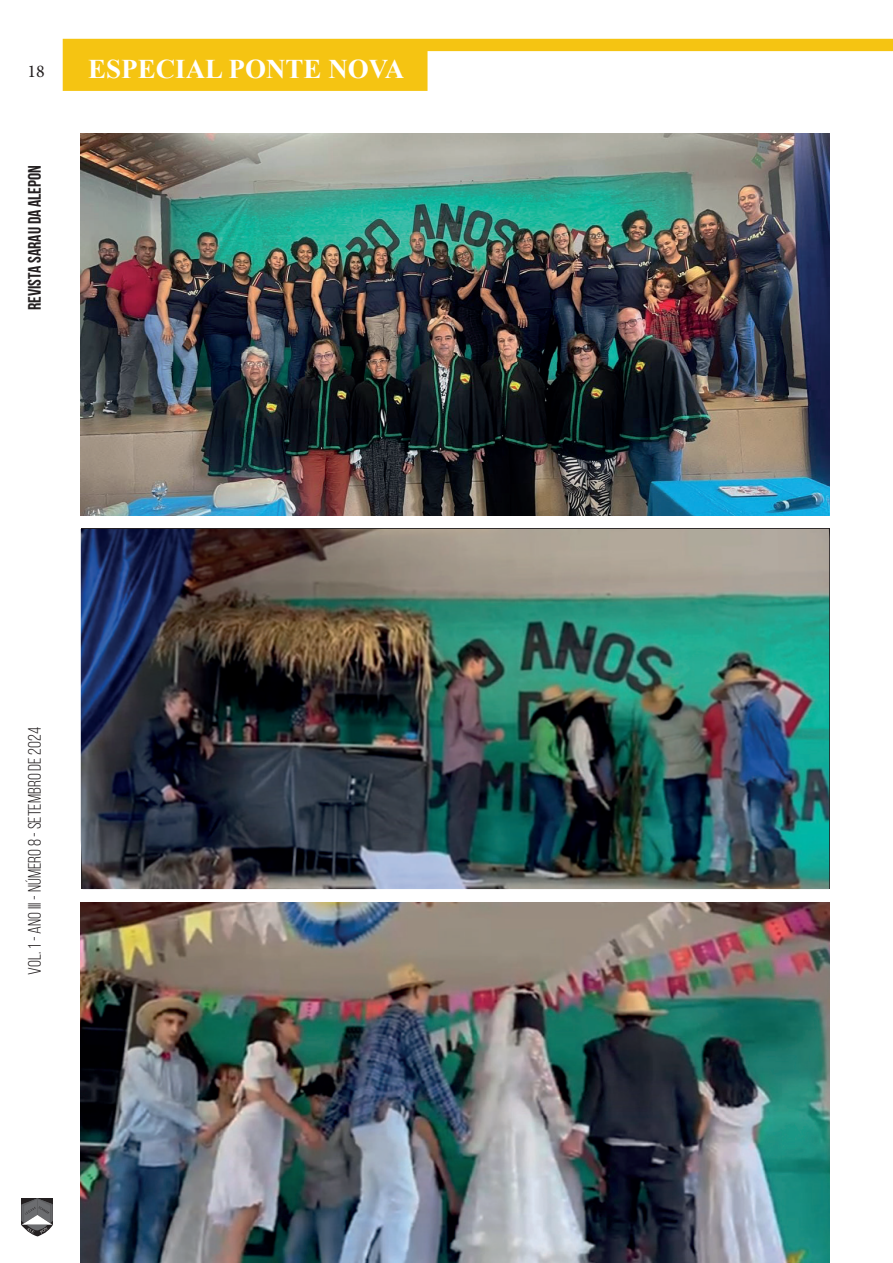
<style>
.page{position:relative;width:893px;height:1263px;background:#fff}
.page>*{position:absolute;margin:0;border:0;box-sizing:border-box;transform-origin:0 0}
.t1{font:700 27px "Times New Roman";color:#fff}
.t2{font:18px "Bebas Neue";color:#231f20}
.t3{font:700 18px "Bebas Neue";color:#231f20}
.t4{font:18px "Minion Pro";color:#231f20}
</style>
<div class="page">
<svg style="left:21px;top:1198px;width:32px;height:38px"></svg>
<img style="left:81px;top:134px;width:748px;height:381px">
<img style="left:81px;top:529px;width:748px;height:360px">
<img style="left:81px;top:903px;width:748px;height:360px">
<svg style="left:63px;top:39px;width:830px;height:52px"></svg>
<p class="t4" style="left:27px;top:59px;width:19px">18</p>
<h1 class="t1" style="left:88px;top:50px;width:318px">ESPECIAL PONTE NOVA</h1>
<p class="t3" style="left:25px;top:310px;width:146px;rotate:-90deg">REVISTA sarau da alepon</p>
<p class="t2" style="left:25px;top:975px;width:249px;rotate:-90deg">VOL. 1 - ANO III - NÚMERO 8 - SETEMBRO dE 2024</p>
</div>
